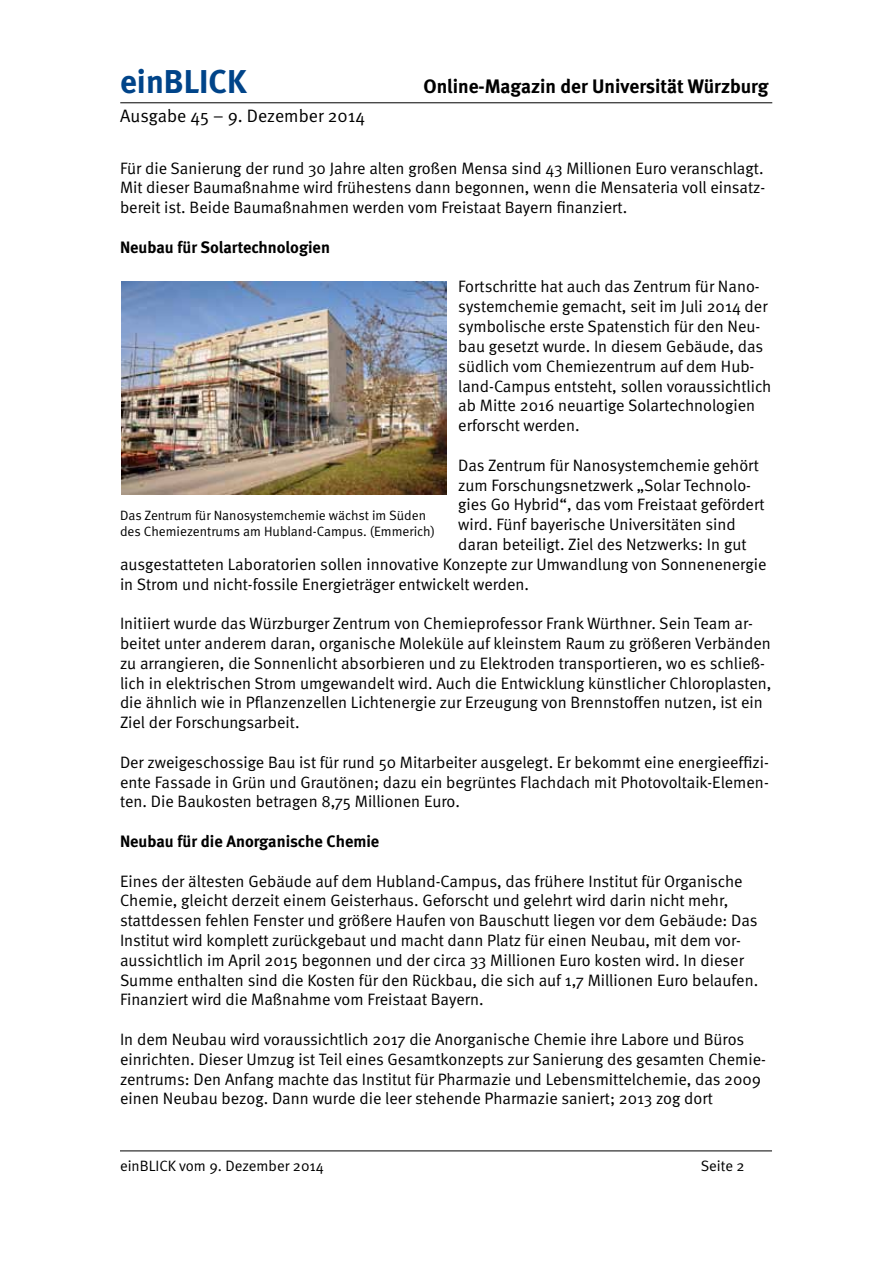
<style>
.page{position:relative;width:893px;height:1263px;background:#fff}
.page>*{position:absolute;margin:0;border:0;box-sizing:border-box;transform-origin:0 0}
.t1{font:700 33px "Meta";color:#004489}
.t2{font:700 19.5px "Meta";color:#000}
.t3{font:18px "Meta Normal";color:#000}
.t4{font:16.5px/19.8px "Meta Normal";color:#000}
.t5{font:700 16.5px "Meta";color:#000}
.t6{font:15px "Meta Normal";color:#000}
.t7{font:13.5px/16.2px "Meta Normal";color:#000}
</style>
<div class="page">
<hr style="left:120px;top:102px;width:652px;height:1px;background:#000">
<hr style="left:120px;top:1150px;width:652px;height:1px;background:#000">
<img style="left:121px;top:281px;width:325px;height:213px">
<h1 class="t1" style="left:120px;top:60px;width:128px">einBLICK</h1>
<p class="t2" style="left:423px;top:73px;width:346px">Online-Magazin der Universität Würzburg</p>
<p class="t3" style="left:120px;top:105px;width:246px">Ausgabe 45 – 9. Dezember 2014</p>
<p class="t4" style="left:120px;top:158px;width:647px;text-align:justify">Für die Sanierung der rund 30 Jahre alten großen Mensa sind 43 Millionen Euro veranschlagt.<br>Mit dieser Baumaßnahme wird frühestens dann begonnen, wenn die Mensateria voll einsatz&shy;bereit ist. Beide Baumaßnahmen werden vom Freistaat Bayern finanziert.</p>
<p class="t5" style="left:120px;top:237px;width:211px">Neubau für Solartechnologien</p>
<p class="t4" style="left:458px;top:277px;width:315px">Fortschritte hat auch das Zentrum für Nano&shy;systemchemie gemacht, seit im Juli 2014 der symbolische erste Spatenstich für den Neu&shy;bau gesetzt wurde. In diesem Gebäude, das südlich vom Chemiezentrum auf dem Hub&shy;land-Campus entsteht, sollen voraussichtlich ab Mitte 2016 neuartige Solartechnologien erforscht werden.</p>
<p class="t4" style="left:458px;top:455px;width:302px">Das Zentrum für Nanosystemchemie gehört</p>
<p class="t4" style="left:458px;top:475px;width:294px">zum Forschungsnetzwerk „Solar Technolo-</p>
<p class="t4" style="left:458px;top:494px;width:308px">gies Go Hybrid“, das vom Freistaat gefördert</p>
<p class="t4" style="left:458px;top:514px;width:279px">wird. Fünf bayerische Universitäten sind</p>
<p class="t4" style="left:458px;top:534px;width:290px">daran beteiligt. Ziel des Netzwerks: In gut</p>
<p class="t4" style="left:120px;top:554px;width:648px">ausgestatteten Laboratorien sollen innovative Konzepte zur Umwandlung von Sonnenenergie</p>
<p class="t4" style="left:120px;top:574px;width:411px">in Strom und nicht-fossile Energieträger entwickelt werden.</p>
<p class="t4" style="left:120px;top:613px;width:653px">Initiiert wurde das Würzburger Zentrum von Chemieprofessor Frank Würthner. Sein Team ar&shy;beitet unter anderem daran, organische Moleküle auf kleinstem Raum zu größeren Verbänden zu arrangieren, die Sonnenlicht absorbieren und zu Elektroden transportieren, wo es schließ&shy;lich in elektrischen Strom umgewandelt wird. Auch die Entwicklung künstlicher Chloroplasten, die ähnlich wie in Pflanzenzellen Lichtenergie zur Erzeugung von Brennstoffen nutzen, ist ein Ziel der Forschungsarbeit.</p>
<p class="t4" style="left:120px;top:752px;width:650px;text-align:justify">Der zweigeschossige Bau ist für rund 50 Mitarbeiter ausgelegt. Er bekommt eine energieeffizi&shy;ente Fassade in Grün und Grautönen; dazu ein begrüntes Flachdach mit Photovoltaik-Elemen&shy;ten. Die Baukosten betragen 8,75 Millionen Euro.</p>
<p class="t5" style="left:120px;top:831px;width:261px">Neubau für die Anorganische Chemie</p>
<p class="t4" style="left:120px;top:871px;width:640px">Eines der ältesten Gebäude auf dem Hubland-Campus, das frühere Institut für Organische Chemie, gleicht derzeit einem Geisterhaus. Geforscht und gelehrt wird darin nicht mehr, stattdessen fehlen Fenster und größere Haufen von Bauschutt liegen vor dem Gebäude: Das Institut wird komplett zurückgebaut und macht dann Platz für einen Neubau, mit dem vor&shy;aussichtlich im April 2015 begonnen und der circa 33 Millionen Euro kosten wird. In dieser Summe enthalten sind die Kosten für den Rückbau, die sich auf 1,7 Millionen Euro belaufen.<br>Finanziert wird die Maßnahme vom Freistaat Bayern.</p>
<p class="t4" style="left:120px;top:1029px;width:647px">In dem Neubau wird voraussichtlich 2017 die Anorganische Chemie ihre Labore und Büros einrichten. Dieser Umzug ist Teil eines Gesamtkonzepts zur Sanierung des gesamten Chemie&shy;zentrums: Den Anfang machte das Institut für Pharmazie und Lebensmittelchemie, das 2009 einen Neubau bezog. Dann wurde die leer stehende Pharmazie saniert; 2013 zog dort</p>
<p class="t7" style="left:120px;top:507px;width:316px">Das Zentrum für Nanosystemchemie wächst im Süden des Chemiezentrums am Hubland-Campus. (Emmerich)</p>
<p class="t6" style="left:120px;top:1157px;width:205px">einBLICK vom 9. Dezember 2014</p>
<p class="t6" style="left:701px;top:1157px;width:45px">Seite 2</p>
</div>
